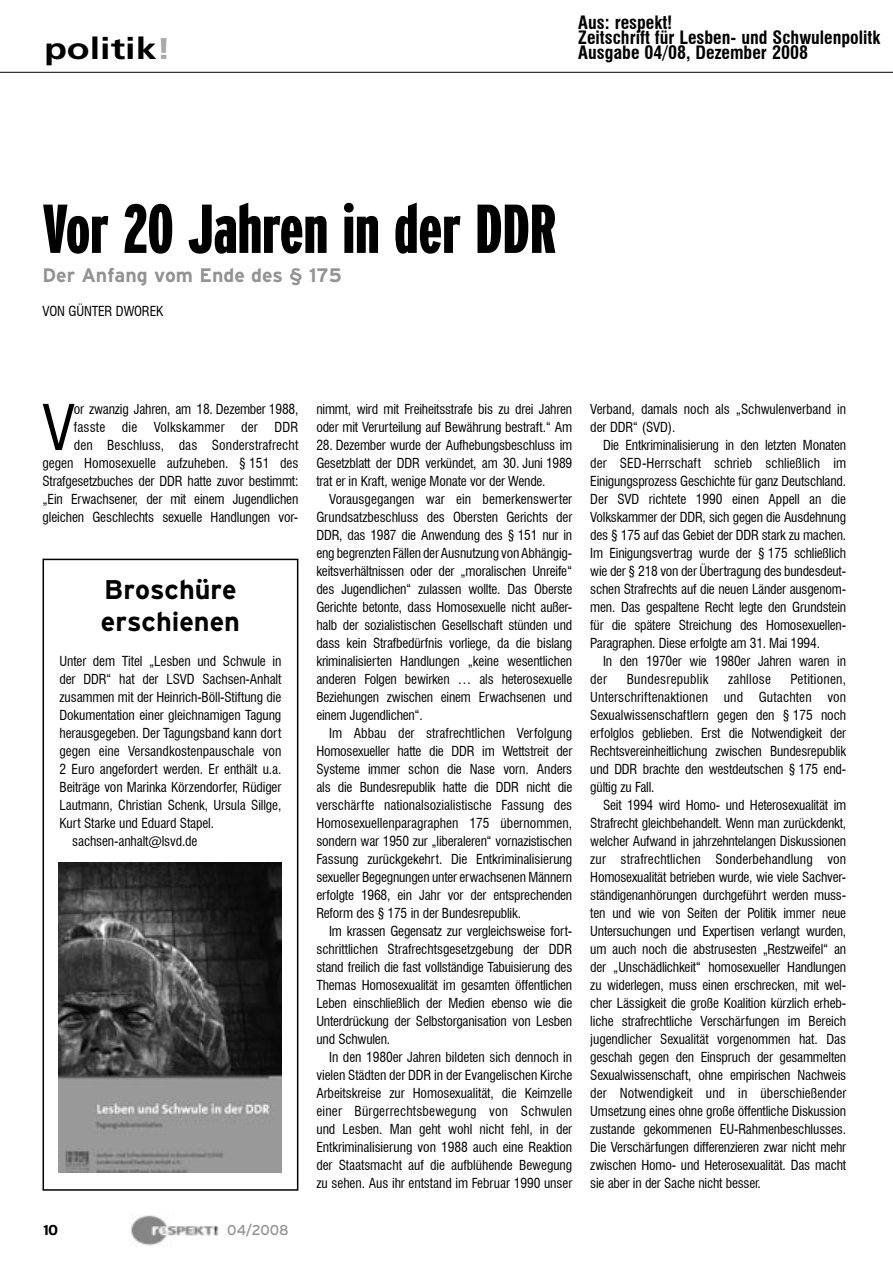
<style>
.page{position:relative;width:893px;height:1263px;background:#fff}
.page>*{position:absolute;margin:0;border:0;box-sizing:border-box;transform-origin:0 0}
.Head_46_pt{font:900 extra-condensed 69px "Interstate";color:#000}
.Erster_Absatz{font:condensed 61.35px "Swiss 721 BT";color:#000}
.Rubrik_links{font:700 30px "Frutiger CE";color:#000;scale:1.25 1}
.Head_Kurzmeldung{font:700 27px/32.5px "Interstate";color:#000}
.Head_grau{font:700 19.5px "Interstate";color:#939393}
.Quelle_Pressespiegel{font:700 condensed 18px "Swiss 721 BT";color:#000}
.t1{font:14.25px "Interstate";color:#939393}
.t2{font:14.25px "Interstate";color:#000}
.Nachrichten{font:condensed 13.5px/18px "Swiss 721 BT";letter-spacing:-.015em;color:#000;text-align:justify}
.Erster_Absatz-2{font:condensed 13.5px/18px "Swiss 721 BT";letter-spacing:-.015em;color:#000;text-align:right}
.Nachrichten_Head{font:condensed 13.5px/18px "Swiss 721 BT";letter-spacing:-.01em;color:#000;text-align:justify}
.Autor{font:condensed 13.5px "Swiss 721 BT";letter-spacing:-.01em;color:#000}
.Nachrichten-2{font:condensed 13.5px "Swiss 721 BT";letter-spacing:.02em;color:#000}
.Nachrichten-3{font:condensed 13.5px "Swiss 721 BT";letter-spacing:.015em;color:#000}
.s1{color:#aaa}
</style>
<div class="page">
<img style="left:131px;top:1215px;width:88px;height:31px">
<hr style="left:0;top:72px;width:893px;height:1px;background:#000">
<div style="left:43px;top:559px;width:255px;height:632px;border:2px solid #000"></div>
<img style="left:59px;top:862px;width:222px;height:310px">
<p class="Rubrik_links" style="left:44px;top:31px;width:103px">politik<span class="s1">!</span></p>
<p class="Quelle_Pressespiegel" style="left:578px;top:12px;width:96px">Aus: respekt!</p>
<p class="Quelle_Pressespiegel" style="left:578px;top:27px;width:303px">Zeitschrift für Lesben- und Schwulenpolitk</p>
<p class="Quelle_Pressespiegel" style="left:578px;top:42px;width:231px">Ausgabe 04/08, Dezember 2008</p>
<p class="Head_46_pt" style="left:43px;top:191px;width:515px">Vor 20 Jahren in der DDR</p>
<p class="Head_grau" style="left:43px;top:264px;width:301px">Der Anfang vom Ende des § 175</p>
<p class="Autor" style="left:43px;top:303px;width:123px">VON GÜNTER DWOREK</p>
<p class="Erster_Absatz" style="left:43px;top:391px;width:34px">V</p>
<p class="Erster_Absatz-2" style="left:43px;top:400px;width:257px">or zwanzig Jahren, am 18. Dezember 1988, fasste die Volkskammer der DDR<br>den Beschluss, das Sonderstrafrecht gegen Homosexuelle aufzuheben. § 151 des Strafgesetzbuches der DDR hatte zuvor bestimmt: „Ein Erwachsener, der mit einem Jugendlichen gleichen Geschlechts sexuelle Handlungen vor-</p>
<p class="Erster_Absatz-2" style="left:316px;top:400px;width:257px;text-align:left">nimmt, wird mit Freiheitsstrafe bis zu drei Jahren oder mit Verurteilung auf Bewährung bestraft.“ Am</p>
<p class="Erster_Absatz-2" style="left:316px;top:436px;width:257px;text-align:justify">28. Dezember wurde der Aufhebungsbeschluss im Gesetzblatt der DDR verkündet, am 30. Juni 1989 trat er in Kraft, wenige Monate vor der Wende.</p>
<p class="Nachrichten" style="left:316px;top:490px;width:257px;text-indent:13px">Vorausgegangen war ein bemerkenswerter Grundsatzbeschluss des Obersten Gerichts der DDR, das 1987 die Anwendung des § 151 nur in eng begrenzten Fällen der Ausnutzung von Abhängig&shy;keitsverhältnissen oder der „moralischen Unreife“ des Jugendlichen“ zulassen wollte. Das Oberste Gerichte betonte, dass Homosexuelle nicht außer&shy;halb der sozialistischen Gesellschaft stünden und dass kein Strafbedürfnis vorliege, da die bislang kriminalisierten Handlungen „keine wesentlichen anderen Folgen bewirken … als heterosexuelle Beziehungen zwischen einem Erwachsenen und einem Jugendlichen“.</p>
<p class="Nachrichten" style="left:316px;top:724px;width:257px;text-indent:13px">Im Abbau der strafrechtlichen Verfolgung Homosexueller hatte die DDR im Wettstreit der Systeme immer schon die Nase vorn. Anders als die Bundesrepublik hatte die DDR nicht die verschärfte nationalsozialistische Fassung des Homosexuellenparagraphen 175 übernommen, sondern war 1950 zur „liberaleren“ vornazistischen Fassung zurückgekehrt. Die Entkriminalisierung sexueller Begegnungen unter erwachsenen Männern erfolgte 1968, ein Jahr vor der entsprechenden Reform des § 175 in der Bundesrepublik.</p>
<p class="Nachrichten" style="left:316px;top:922px;width:257px;text-indent:13px">Im krassen Gegensatz zur vergleichsweise fort&shy;schrittlichen Strafrechtsgesetzgebung der DDR stand freilich die fast vollständige Tabuisierung des Themas Homosexualität im gesamten öffentlichen Leben einschließlich der Medien ebenso wie die Unterdrückung der Selbstorganisation von Lesben und Schwulen.</p>
<p class="Nachrichten" style="left:316px;top:1048px;width:257px;text-indent:13px">In den 1980er Jahren bildeten sich dennoch in vielen Städten der DDR in der Evangelischen Kirche Arbeitskreise zur Homosexualität, die Keimzelle einer Bürgerrechtsbewegung von Schwulen und Lesben. Man geht wohl nicht fehl, in der Entkriminalisierung von 1988 auch eine Reaktion der Staatsmacht auf die aufblühende Bewegung zu sehen. Aus ihr entstand im Februar 1990 unser</p>
<p class="Head_Kurzmeldung" style="left:101px;top:573px;width:141px">Broschüre erschienen</p>
<p class="Nachrichten_Head" style="left:60px;top:652px;width:223px">Unter dem Titel „Lesben und Schwule in der DDR“ hat der LSVD Sachsen-Anhalt zusammen mit der Heinrich-Böll-Stiftung die Dokumentation einer gleichnamigen Tagung herausgegeben. Der Tagungsband kann dort gegen eine Versandkostenpauschale von 2 Euro angefordert werden. Er enthält u.a.<br>Beiträge von Marinka Körzendorfer, Rüdiger Lautmann, Christian Schenk, Ursula Sillge, Kurt Starke und Eduard Stapel.</p>
<p class="Nachrichten" style="left:72px;top:832px;width:127px">sachsen-anhalt@lsvd.de</p>
<p class="t2" style="left:43px;top:1222px;width:16px">10</p>
<p class="t1" style="left:227px;top:1222px;width:63px">04/2008</p>
<p class="Nachrichten" style="left:590px;top:400px;width:257px">Verband, damals noch als „Schwulenverband in der DDR“ (SVD).</p>
<p class="Nachrichten" style="left:590px;top:436px;width:257px;text-indent:13px">Die Entkriminalisierung in den letzten Monaten der SED-Herrschaft schrieb schließlich im Einigungsprozess Geschichte für ganz Deutschland.<br>Der SVD richtete 1990 einen Appell an die Volkskammer der DDR, sich gegen die Ausdehnung des § 175 auf das Gebiet der DDR stark zu machen.<br>Im Einigungsvertrag wurde der § 175 schließlich wie der § 218 von der Übertragung des bundesdeut&shy;schen Strafrechts auf die neuen Länder ausgenom&shy;men. Das gespaltene Recht legte den Grundstein für die spätere Streichung des Homosexuellen-Paragraphen. Diese erfolgte am 31. Mai 1994.</p>
<p class="Nachrichten" style="left:590px;top:652px;width:257px;text-indent:13px">In den 1970er wie 1980er Jahren waren in der</p>
<p class="Nachrichten" style="left:590px;top:670px;width:257px;text-indent:200px">Petitionen, Unterschriftenaktionen und Gutachten von Sexualwissenschaftlern gegen den § 175 noch erfolglos geblieben. Erst die Notwendigkeit der Rechtsvereinheitlichung zwischen Bundesrepublik und DDR brachte den westdeutschen § 175 end&shy;gültig zu Fall.</p>
<p class="Nachrichten" style="left:590px;top:796px;width:258px;text-indent:13px">Seit 1994 wird Homo- und Heterosexualität im Strafrecht gleichbehandelt. Wenn man zurückdenkt, welcher Aufwand in jahrzehntelangen Diskussionen zur strafrechtlichen Sonderbehandlung von Homosexualität betrieben wurde, wie viele Sachver&shy;ständigenanhörungen durchgeführt werden muss&shy;ten und wie von Seiten der Politik immer neue Untersuchungen und Expertisen verlangt wurden, um auch noch die abstrusesten „Restzweifel“ an der „Unschädlichkeit“ homosexueller Handlungen zu widerlegen, muss einen erschrecken, mit wel&shy;cher Lässigkeit die große Koalition kürzlich erheb&shy;liche strafrechtliche Verschärfungen im Bereich jugendlicher Sexualität vorgenommen hat. Das geschah gegen den Einspruch der gesammelten Sexualwissenschaft, ohne empirischen Nachweis der Notwendigkeit und in überschießender Umsetzung eines ohne große öffentliche Diskussion zustande gekommenen EU-Rahmenbeschlusses.<br>Die Verschärfungen differenzieren zwar nicht mehr zwischen Homo- und Heterosexualität. Das macht sie aber in der Sache nicht besser.</p>
<p class="Nachrichten-2" style="left:627px;top:671px;width:83px">Bundesrepublik</p>
<p class="Nachrichten-3" style="left:728px;top:671px;width:44px">zahllose</p>
</div>
